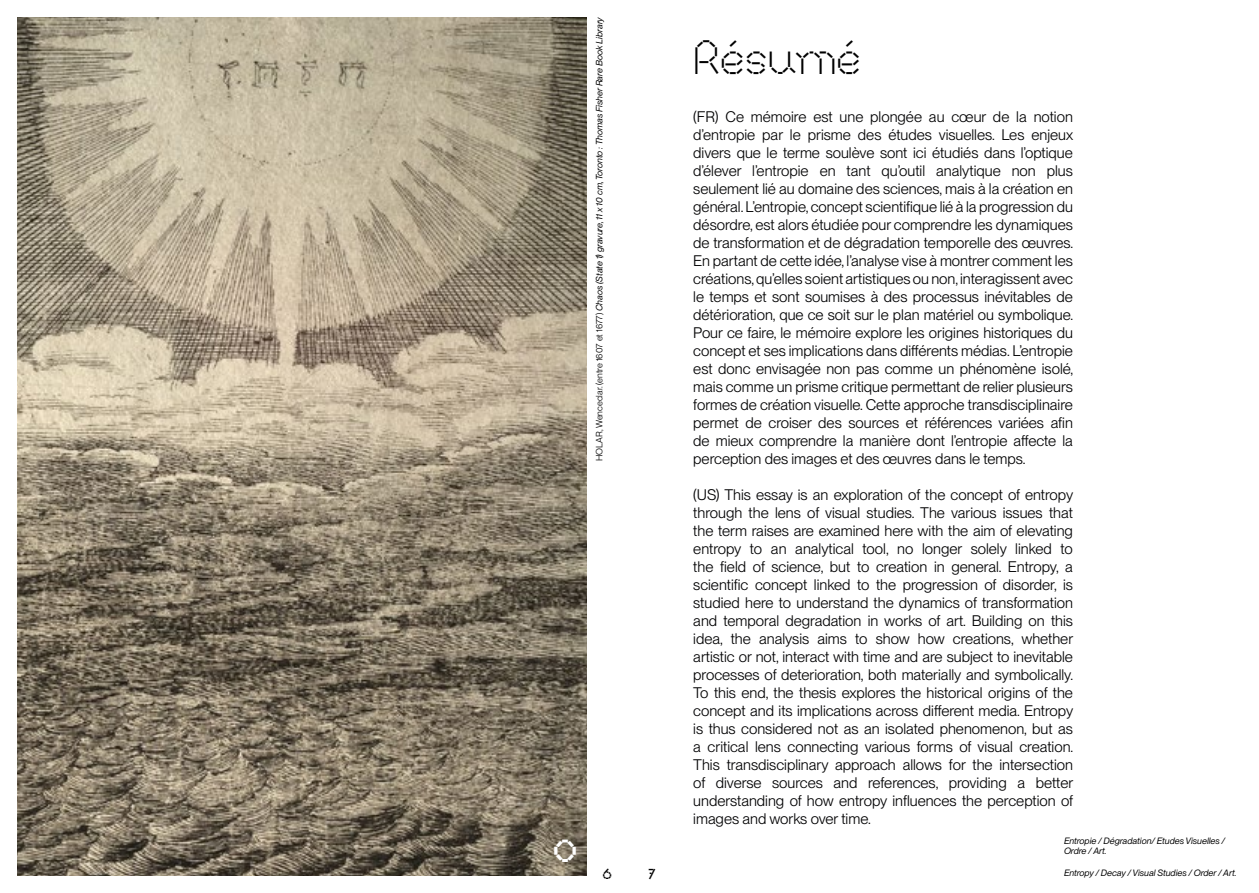
<style>
.page{position:relative;width:1259px;height:893px;background:#fff}
.page>*{position:absolute;margin:0;border:0;box-sizing:border-box;transform-origin:0 0}
.t1{font:45px "paisible 2";letter-spacing:-.015em;color:#000}
.t2{font:30px "paisible 4 black";color:#fff;scale:1.1 1}
.t3{font:15px/18px "PP Neue Montreal";color:#020203;text-align:justify}
.t4{font:13.5px "paisible 4 black";color:#000}
.t5{font:italic 9px/10.8px "PP Neue Montreal";color:#000}
.s1{font-style:normal}
</style>
<div class="page">
<img style="left:17px;top:17px;width:570px;height:859px">
<p class="t5" style="left:594px;top:461px;width:446px;rotate:-90deg"><span class="s1">HOLAR, Wenceclar. (entre 1607 et 1677)</span> Chaos (State 1) gravure, 11 x 10 cm, Toronto : Thomas Fisher Rare Book Library</p>
<h2 class="t2" style="left:553px;top:829px;width:22px">0</h2>
<p class="t4" style="left:603px;top:864px;width:10px">6</p>
<p class="t4" style="left:648px;top:864px;width:8px">7</p>
<h1 class="t1" style="left:693px;top:27px;width:169px">Résumé</h1>
<p class="t3" style="left:693px;top:108px;width:381px">(FR) Ce mémoire est une plongée au cœur de la notion d’entropie par le prisme des études visuelles. Les enjeux divers que le terme soulève sont ici étudiés dans l’optique d’élever l’entropie en tant qu’outil analytique non plus seulement lié au domaine des sciences, mais à la création en général. L’entropie, concept scientifique lié à la progression du désordre, est alors étudiée pour comprendre les dynamiques de transformation et de dégradation temporelle des œuvres.<br>En partant de cette idée, l’analyse vise à montrer comment les créations, qu’elles soient artistiques ou non, interagissent avec le temps et sont soumises à des processus inévitables de détérioration, que ce soit sur le plan matériel ou symbolique.<br>Pour ce faire, le mémoire explore les origines historiques du concept et ses implications dans différents médias. L’entropie est donc envisagée non pas comme un phénomène isolé, mais comme un prisme critique permettant de relier plusieurs formes de création visuelle. Cette approche transdisciplinaire permet de croiser des sources et références variées afin de mieux comprendre la manière dont l’entropie affecte la perception des images et des œuvres dans le temps.</p>
<p class="t3" style="left:693px;top:486px;width:381px">(US) This essay is an exploration of the concept of entropy through the lens of visual studies. The various issues that the term raises are examined here with the aim of elevating entropy to an analytical tool, no longer solely linked to the field of science, but to creation in general. Entropy, a scientific concept linked to the progression of disorder, is studied here to understand the dynamics of transformation and temporal degradation in works of art. Building on this idea, the analysis aims to show how creations, whether artistic or not, interact with time and are subject to inevitable processes of deterioration, both materially and symbolically.<br>To this end, the thesis explores the historical origins of the concept and its implications across different media. Entropy is thus considered not as an isolated phenomenon, but as a critical lens connecting various forms of visual creation.<br>This transdisciplinary approach allows for the intersection of diverse sources and references, providing a better understanding of how entropy influences the perception of images and works over time.</p>
<p class="t5" style="left:1064px;top:835px;width:163px">Entropie / Dégradation/ Etudes Visuelles /<br>Ordre / Art.</p>
<p class="t5" style="left:1064px;top:867px;width:174px">Entropy / Decay / Visual Studies / Order / Art.</p>
</div>
